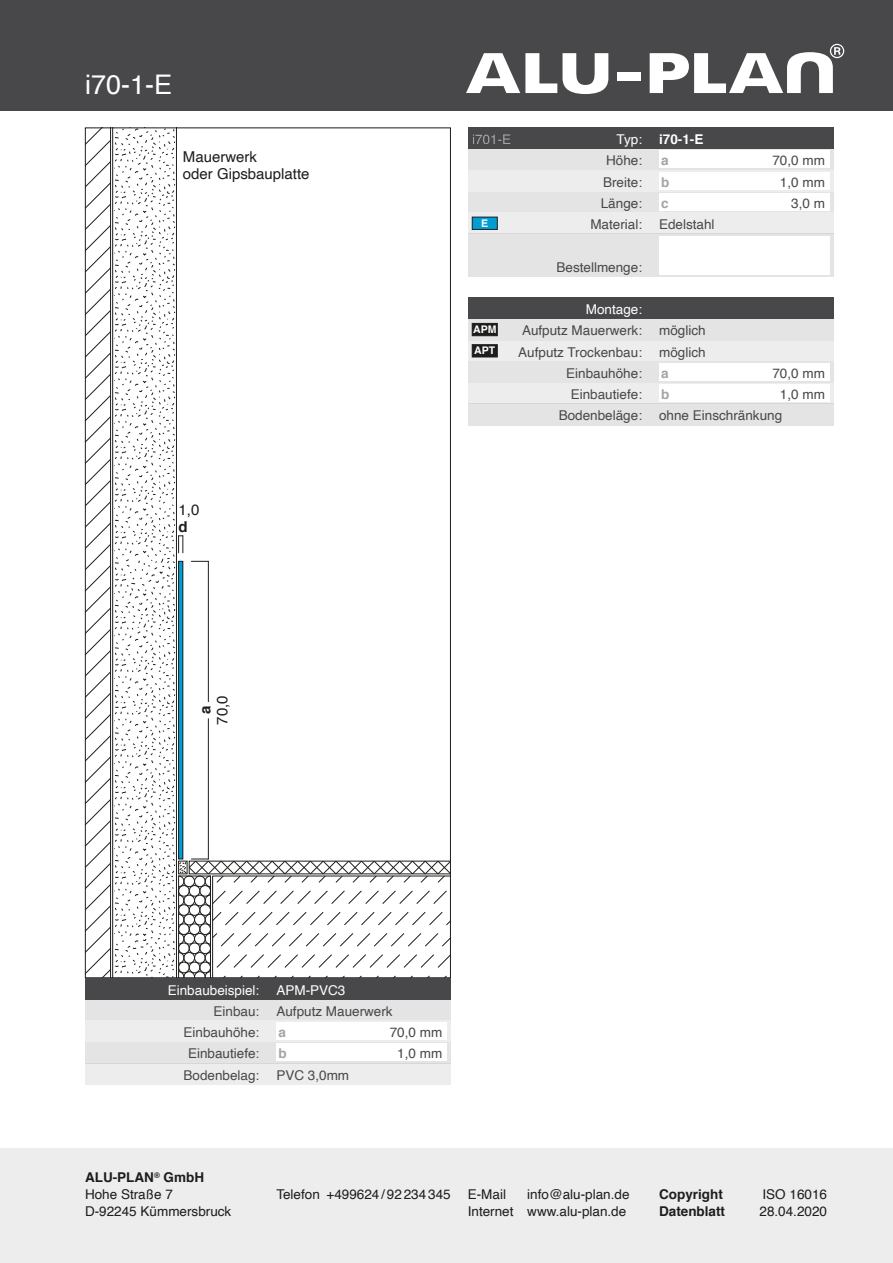
<style>
.page{position:relative;width:893px;height:1263px;background:#fff}
.page>*{position:absolute;margin:0;border:0;box-sizing:border-box;transform-origin:0 0}
.t1{font:27px "Helvetica";color:#fff}
.t2{font:15px/17px "Helvetica";color:#1d1d1b}
.t3{font:700 15px "Helvetica";color:#1d1d1b}
.t4{font:13.5px "Helvetica";color:#48484a}
.t5{font:13.5px/17px "Helvetica";color:#1d1d1b}
.t6{font:13.5px "Helvetica";color:#fff}
.t7{font:700 13.5px "Helvetica";color:#1d1d1b}
.t8{font:700 13.5px "Helvetica";color:#a4a4a6}
.t9{font:700 13.5px "Helvetica";color:#fff}
.t10{font:700 10.5px/21.3px "Helvetica";color:#fff}
.s1{font-weight:700}
</style>
<div class="page">
<div style="left:0;top:1148px;width:893px;height:115px;background:#ededee"></div>
<div style="left:0;top:0;width:893px;height:111px;background:#48484a"></div>
<svg style="left:87px;top:130px;width:362px;height:846px"></svg>
<div style="left:468px;top:340px;width:365px;height:21px;background:#ededee"></div>
<div style="left:468px;top:319px;width:365px;height:21px;background:#e4e4e5"></div>
<svg style="left:468px;top:361px;width:365px;height:64px"></svg>
<div style="left:659px;top:364px;width:170px;height:17px;background:#fff"></div>
<div style="left:468px;top:298px;width:365px;height:21px;background:#48484a"></div>
<div style="left:85px;top:999px;width:366px;height:21px;background:#e4e4e5"></div>
<svg style="left:85px;top:1020px;width:366px;height:64px"></svg>
<div style="left:276px;top:1023px;width:170px;height:17px;background:#fff"></div>
<div style="left:85px;top:978px;width:366px;height:21px;background:#48484a"></div>
<div style="left:468px;top:191px;width:365px;height:22px;background:#e4e4e5"></div>
<div style="left:659px;top:193px;width:170px;height:17px;background:#fff"></div>
<div style="left:468px;top:170px;width:365px;height:21px;background:#ededee"></div>
<div style="left:659px;top:172px;width:170px;height:17px;background:#fff"></div>
<div style="left:468px;top:149px;width:365px;height:21px;background:#e4e4e5"></div>
<div style="left:659px;top:151px;width:170px;height:17px;background:#fff"></div>
<div style="left:468px;top:128px;width:365px;height:21px;background:#48484a"></div>
<svg style="left:468px;top:213px;width:365px;height:63px"></svg>
<svg style="left:473px;top:134px;width:37px;height:10px"></svg>
<div style="left:472px;top:323px;width:25px;height:13px;background:#1d1d1b;border:1px solid #1d1d1b"></div>
<div style="left:472px;top:344px;width:25px;height:13px;background:#1d1d1b;border:1px solid #1d1d1b"></div>
<div style="left:472px;top:217px;width:25px;height:13px;background:#009ed4;border:1px solid #1d1d1b"></div>
<svg style="left:650px;top:44px;width:194px;height:49px"></svg>
<div style="left:617px;top:72px;width:23px;height:9px;background:#fff"></div>
<svg style="left:466px;top:53px;width:142px;height:41px"></svg>
<h1 class="t1" style="left:85px;top:63px;width:89px">i70-1-E</h1>
<p class="t2" style="left:183px;top:148px;width:128px">Mauerwerk<br>oder Gipsbauplatte</p>
<p class="t2" style="left:179px;top:501px;width:22px">1,0</p>
<p class="t3" style="left:179px;top:514px;width:11px">d</p>
<p class="t3" style="left:193px;top:714px;width:10px;rotate:-90deg">a</p>
<p class="t2" style="left:214px;top:725px;width:31px;rotate:-90deg">70,0</p>
<p class="t10" style="left:481px;top:212px;width:9px">E</p>
<p class="t10" style="left:473px;top:319px;width:25px">APM<br>APT</p>
<p class="t6" style="left:617px;top:129px;width:27px">Typ:</p>
<p class="t9" style="left:659px;top:128px;width:46px">i70-1-E</p>
<p class="t4" style="left:606px;top:150px;width:38px">Höhe:</p>
<p class="t8" style="left:661px;top:150px;width:9px">a</p>
<p class="t4" style="left:772px;top:150px;width:54px">70,0 mm</p>
<p class="t4" style="left:603px;top:171px;width:41px">Breite:</p>
<p class="t8" style="left:661px;top:171px;width:10px">b</p>
<p class="t4" style="left:780px;top:171px;width:47px">1,0 mm</p>
<p class="t4" style="left:601px;top:193px;width:43px">Länge:</p>
<p class="t8" style="left:661px;top:192px;width:9px">c</p>
<p class="t4" style="left:791px;top:193px;width:35px">3,0 m</p>
<p class="t4" style="left:590px;top:214px;width:53px">Material:</p>
<p class="t4" style="left:659px;top:214px;width:57px">Edelstahl</p>
<p class="t4" style="left:556px;top:256px;width:87px">Bestellmenge:</p>
<p class="t6" style="left:586px;top:299px;width:58px">Montage:</p>
<p class="t4" style="left:518px;top:342px;width:125px">Aufputz Trockenbau:</p>
<p class="t4" style="left:659px;top:342px;width:48px">möglich</p>
<p class="t4" style="left:522px;top:320px;width:122px">Aufputz Mauerwerk:</p>
<p class="t4" style="left:659px;top:320px;width:48px">möglich</p>
<p class="t4" style="left:566px;top:363px;width:77px">Einbauhöhe:</p>
<p class="t8" style="left:661px;top:362px;width:9px">a</p>
<p class="t4" style="left:772px;top:363px;width:54px">70,0 mm</p>
<p class="t4" style="left:571px;top:384px;width:73px">Einbautiefe:</p>
<p class="t8" style="left:661px;top:384px;width:10px">b</p>
<p class="t4" style="left:780px;top:384px;width:47px">1,0 mm</p>
<p class="t4" style="left:559px;top:405px;width:85px">Bodenbeläge:</p>
<p class="t4" style="left:659px;top:405px;width:125px">ohne Einschränkung</p>
<p class="t6" style="left:168px;top:979px;width:93px">Einbaubeispiel:</p>
<p class="t4" style="left:214px;top:1001px;width:47px">Einbau:</p>
<p class="t6" style="left:276px;top:979px;width:71px">APM-PVC3</p>
<p class="t4" style="left:276px;top:1001px;width:118px">Aufputz Mauerwerk</p>
<p class="t4" style="left:184px;top:1022px;width:77px">Einbauhöhe:</p>
<p class="t8" style="left:279px;top:1021px;width:9px">a</p>
<p class="t4" style="left:390px;top:1022px;width:54px">70,0 mm</p>
<p class="t4" style="left:188px;top:1043px;width:73px">Einbautiefe:</p>
<p class="t8" style="left:279px;top:1043px;width:10px">b</p>
<p class="t4" style="left:397px;top:1043px;width:47px">1,0 mm</p>
<p class="t4" style="left:184px;top:1064px;width:77px">Bodenbelag:</p>
<p class="t4" style="left:276px;top:1064px;width:74px">PVC 3,0mm</p>
<p class="t5" style="left:85px;top:1169px;width:148px"><span class="s1">ALU-PLAN</span><sup>®</sup> <span class="s1">GmbH<br></span>Hohe Straße 7<br>D-92245 Kümmersbruck</p>
<p class="t5" style="left:276px;top:1186px;width:176px">Telefon +499624 /92234345</p>
<p class="t7" style="left:659px;top:1183px;width:65px">Copyright</p>
<p class="t5" style="left:762px;top:1186px;width:66px">ISO 16016</p>
<p class="t7" style="left:659px;top:1200px;width:68px">Datenblatt</p>
<p class="t5" style="left:759px;top:1203px;width:69px">28.04.2020</p>
<p class="t5" style="left:468px;top:1186px;width:163px;text-align:right">info@alu-plan.de<br>Internet www.alu-plan.de</p>
<p class="t5" style="left:468px;top:1186px;width:40px">E-Mail</p>
</div>
